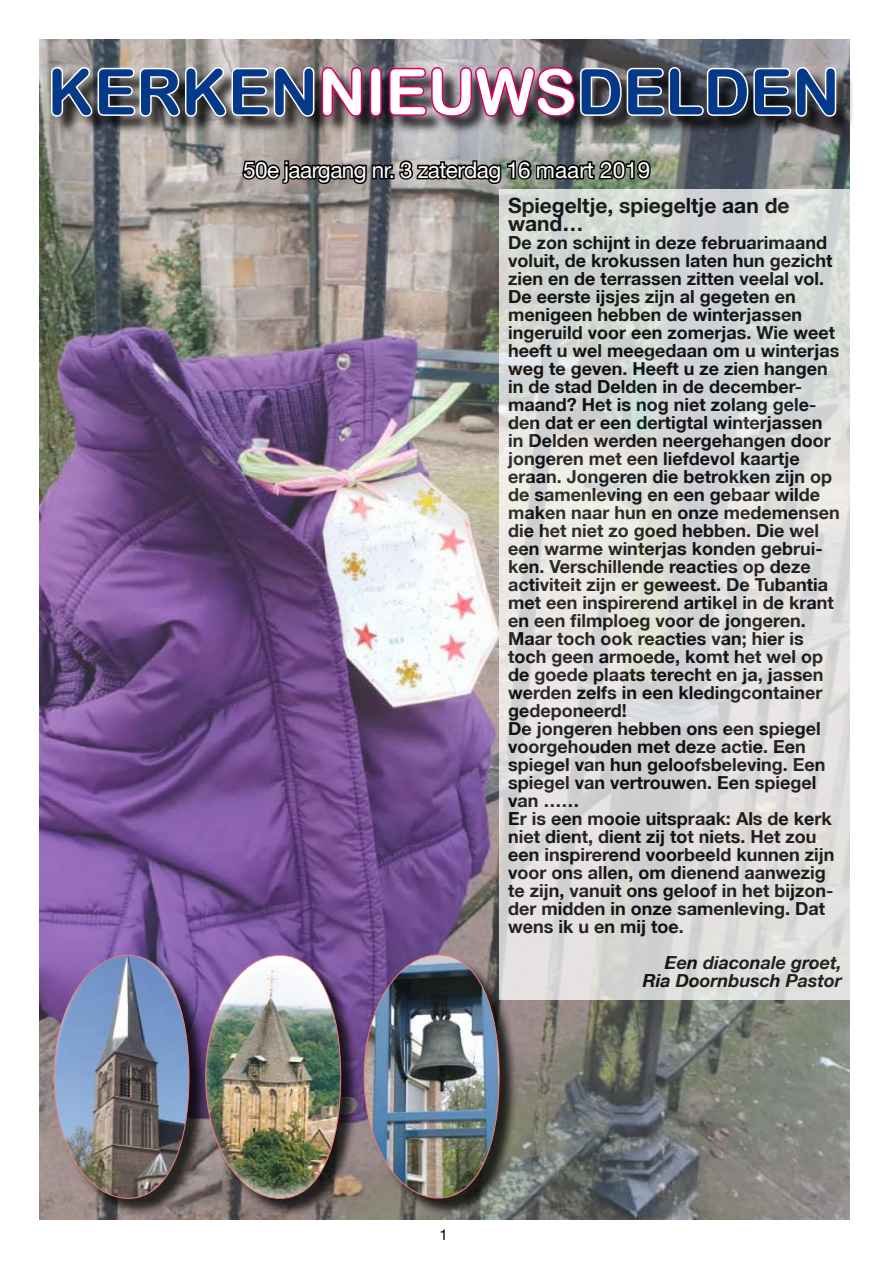
<style>
.page{position:relative;width:893px;height:1263px;background:#fff}
.page>*{position:absolute;margin:0;border:0;box-sizing:border-box;transform-origin:0 0}
.t1{font:63px "Arial Rounded MT Bold";color:#033988}
.t2{font:22.5px "Helvetica Neue LT";letter-spacing:-.025em;color:#fff}
.t3{font:700 21px/18px "Helvetica Neue LT";color:#000}
.t4{font:700 18px/18px "Helvetica Neue LT";color:#000}
.t5{font:italic 700 18px/18px "Helvetica Neue LT";color:#000;text-align:right}
.t6{font:15px "Helvetica Neue LT";color:#000}
.s1{color:#fff}
</style>
<div class="page">
<img style="left:40px;top:39px;width:810px;height:1180px">
<svg style="left:240px;top:182px;width:413px;height:4px;background:#8d9187"></svg>
<div style="left:53px;top:69px;width:840px;height:113px;background:#000;opacity:.75"></div>
<svg style="left:49px;top:65px;width:789px;height:54px;background:#8b737f"></svg>
<svg style="left:500px;top:189px;width:350px;height:810px;background:#dadbd9"></svg>
<div style="left:56px;top:957px;width:158px;height:266px;background:#000;opacity:.75"></div>
<img style="left:54px;top:955px;width:135px;height:244px">
<div style="left:208px;top:957px;width:157px;height:266px;background:#000;opacity:.75"></div>
<img style="left:205px;top:955px;width:136px;height:244px">
<div style="left:366px;top:957px;width:158px;height:266px;background:#000;opacity:.75"></div>
<img style="left:364px;top:954px;width:135px;height:244px">
<h1 class="t1" style="left:48px;top:55px;width:794px">KERKEN<span class="s1">NIEUWS</span>DELDEN</h1>
<p class="t2" style="left:243px;top:156px;width:409px">50e jaargang nr. 3 zaterdag 16 maart 2019</p>
<p class="t3" style="left:508px;top:196px;width:283px">Spiegeltje, spiegeltje aan de wand…</p>
<p class="t4" style="left:508px;top:233px;width:333px">De zon schijnt in deze februarimaand voluit, de krokussen laten hun gezicht zien en de terrassen zitten veelal vol.<br>De eerste ijsjes zijn al gegeten en menigeen hebben de winterjassen ingeruild voor een zomerjas. Wie weet heeft u wel meegedaan om u winterjas weg te geven. Heeft u ze zien hangen in de stad Delden in de december&shy;maand? Het is nog niet zolang gele&shy;den dat er een dertigtal winterjassen in Delden werden neergehangen door jongeren met een liefdevol kaartje eraan. Jongeren die betrokken zijn op de samenleving en een gebaar wilde maken naar hun en onze medemensen die het niet zo goed hebben. Die wel een warme winterjas konden gebrui&shy;ken. Verschillende reacties op deze activiteit zijn er geweest. De Tubantia met een inspirerend artikel in de krant en een filmploeg voor de jongeren.<br>Maar toch ook reacties van; hier is toch geen armoede, komt het wel op de goede plaats terecht en ja, jassen werden zelfs in een kledingcontainer gedeponeerd!<br>De jongeren hebben ons een spiegel voorgehouden met deze actie. Een spiegel van hun geloofsbeleving. Een spiegel van vertrouwen. Een spiegel van ……<br>Er is een mooie uitspraak: Als de kerk niet dient, dient zij tot niets. Het zou een inspirerend voorbeeld kunnen zijn voor ons allen, om dienend aanwezig te zijn, vanuit ons geloof in het bijzon&shy;der midden in onze samenleving. Dat wens ik u en mij toe.</p>
<p class="t5" style="left:643px;top:953px;width:201px">Een diaconale groet,<br>Ria Doornbusch Pastor</p>
<p class="t6" style="left:439px;top:1225px;width:10px">1</p>
</div>
